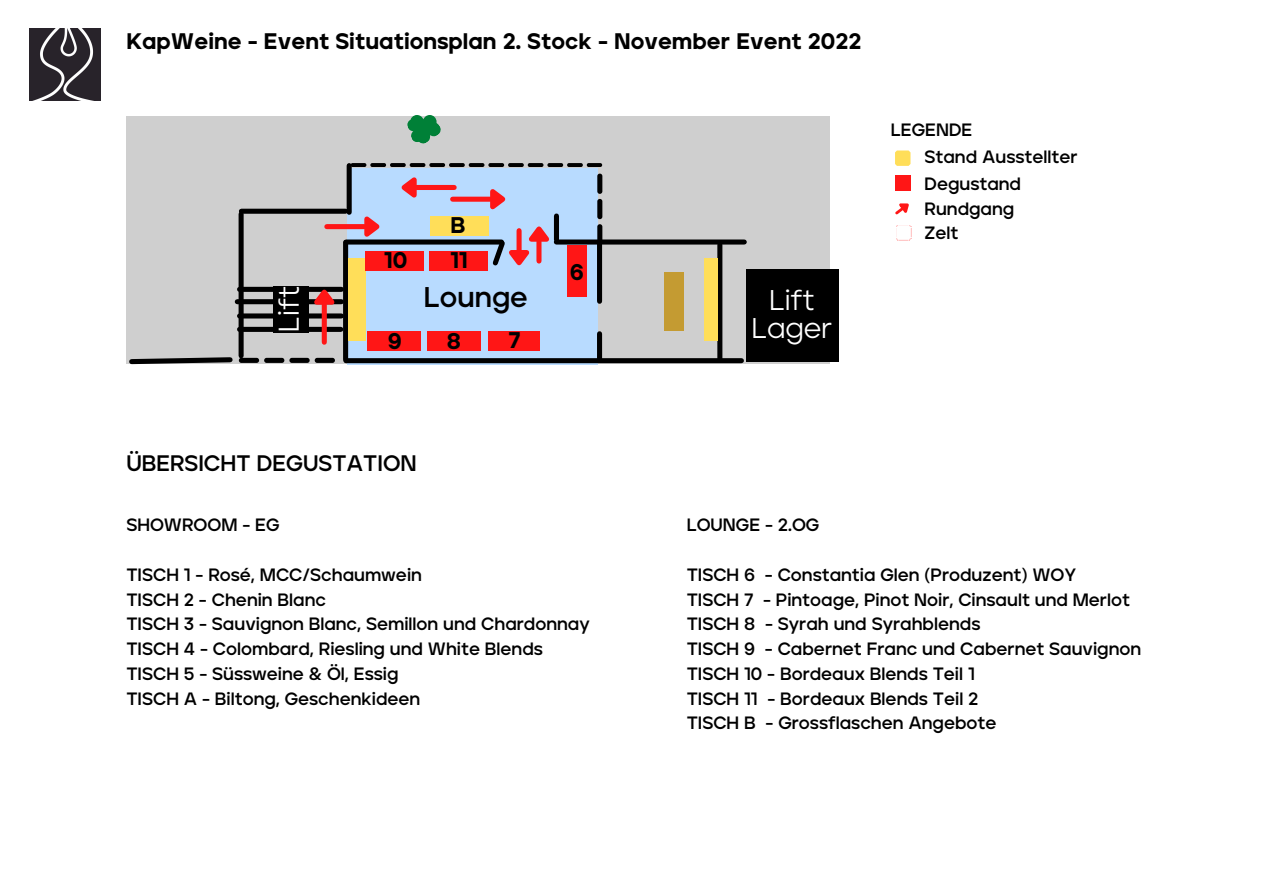
<style>
.page{position:relative;width:1276px;height:893px;background:#fff}
.page>*{position:absolute;margin:0;border:0;box-sizing:border-box;transform-origin:0 0}
.t1{font:28.5px "Jeko";color:#fff}
.t2{font:700 28.5px "Jeko";color:#000}
.t3{font:900 22.65px "Jeko";color:#000}
.t4{font:900 22.5px "Jeko";color:#000}
.t5{font:700 22.42px "Jeko";color:#000}
.t6{font:700 17.85px/24.8px "Jeko";color:#000}
</style>
<div class="page">
<img style="left:29px;top:29px;width:72px;height:71px">
<div style="left:126px;top:117px;width:704px;height:247px;background:#cfcfcf"></div>
<div style="left:347px;top:168px;width:250px;height:196px;background:#b8dbff"></div>
<div style="left:346px;top:358px;width:395px;height:5px;background:#000"></div>
<div style="left:241px;top:209px;width:104px;height:5px;background:#000"></div>
<div style="left:717px;top:245px;width:5px;height:115px;background:#000"></div>
<div style="left:239px;top:327px;width:102px;height:5px;background:#000"></div>
<div style="left:239px;top:313px;width:102px;height:5px;background:#000"></div>
<div style="left:237px;top:299px;width:104px;height:5px;background:#000"></div>
<div style="left:239px;top:287px;width:102px;height:5px;background:#000"></div>
<div style="left:746px;top:269px;width:92px;height:92px;background:#000"></div>
<div style="left:597px;top:334px;width:5px;height:26px;background:#000"></div>
<div style="left:343px;top:242px;width:5px;height:117px;background:#000"></div>
<div style="left:346px;top:239px;width:155px;height:5px;background:#000"></div>
<div style="left:322px;top:305px;width:5px;height:37px;background:#ff1616"></div>
<svg style="left:310px;top:286px;width:32px;height:23px"></svg>
<div style="left:556px;top:239px;width:188px;height:5px;background:#000"></div>
<div style="left:597px;top:242px;width:5px;height:59px;background:#000"></div>
<div style="left:367px;top:331px;width:53px;height:20px;background:#ff1616"></div>
<div style="left:664px;top:272px;width:20px;height:59px;background:#c49b32"></div>
<div style="left:348px;top:258px;width:17px;height:83px;background:#ffde59"></div>
<div style="left:274px;top:286px;width:35px;height:46px;background:#000"></div>
<svg style="left:129px;top:354px;width:206px;height:11px"></svg>
<div style="left:567px;top:245px;width:20px;height:52px;background:#ff1616"></div>
<div style="left:704px;top:258px;width:13px;height:83px;background:#ffde59"></div>
<svg style="left:406px;top:115px;width:35px;height:29px"></svg>
<div style="left:488px;top:330px;width:52px;height:20px;background:#ff1616"></div>
<div style="left:428px;top:331px;width:53px;height:20px;background:#ff1616"></div>
<div style="left:239px;top:214px;width:5px;height:142px;background:#000"></div>
<div style="left:347px;top:166px;width:5px;height:46px;background:#000"></div>
<svg style="left:895px;top:150px;width:15px;height:16px"></svg>
<div style="left:895px;top:175px;width:15px;height:16px;background:#ff1616"></div>
<svg style="left:895px;top:203px;width:14px;height:12px"></svg>
<svg style="left:896px;top:225px;width:15px;height:15px"></svg>
<div style="left:327px;top:224px;width:37px;height:5px;background:#ff1616"></div>
<svg style="left:351px;top:163px;width:251px;height:108px"></svg>
<div style="left:430px;top:215px;width:58px;height:20px;background:#ffde59"></div>
<p class="t4" style="left:126px;top:31px;width:736px">KapWeine - Event Situationsplan 2. Stock - November Event 2022</p>
<h1 class="t1" style="left:276px;top:332px;width:47px;rotate:-90deg">Lift</h1>
<p class="t3" style="left:384px;top:250px;width:25px">10</p>
<p class="t6" style="left:924px;top:117px;width:154px;line-height:27px;text-indent:-34px">LEGENDE<br>Stand Ausstellter<br>Degustand</p>
<p class="t6" style="left:924px;top:197px;width:91px">Rundgang</p>
<p class="t3" style="left:450px;top:215px;width:16px">B</p>
<p class="t6" style="left:924px;top:221px;width:35px">Zelt</p>
<p class="t3" style="left:450px;top:250px;width:19px">11</p>
<p class="t3" style="left:570px;top:261px;width:15px">6</p>
<h1 class="t2" style="left:424px;top:284px;width:105px">Lounge</h1>
<h1 class="t1" style="left:769px;top:287px;width:47px">Lift</h1>
<p class="t3" style="left:388px;top:331px;width:16px">9</p>
<p class="t3" style="left:447px;top:331px;width:16px">8</p>
<p class="t3" style="left:508px;top:329px;width:13px">7</p>
<h1 class="t1" style="left:752px;top:315px;width:82px">Lager</h1>
<p class="t5" style="left:126px;top:453px;width:292px">ÜBERSICHT DEGUSTATION</p>
<p class="t6" style="left:126px;top:513px;width:155px">SHOWROOM - EG</p>
<p class="t6" style="left:126px;top:563px;width:465px">TISCH 1 - Rosé, MCC/Schaumwein<br>TISCH 2 - Chenin Blanc<br>TISCH 3 - Sauvignon Blanc, Semillon und Chardonnay TISCH 4 - Colombard, Riesling und White Blends TISCH 5 - Süssweine &amp; Öl, Essig<br>TISCH A - Biltong, Geschenkideen</p>
<p class="t6" style="left:687px;top:513px;width:134px">LOUNGE - 2.OG</p>
<p class="t6" style="left:687px;top:563px;width:456px">TISCH 6 - Constantia Glen (Produzent) WOY<br>TISCH 7 - Pintoage, Pinot Noir, Cinsault und Merlot TISCH 8 - Syrah und Syrahblends<br>TISCH 9 - Cabernet Franc und Cabernet Sauvignon TISCH 10 - Bordeaux Blends Teil 1<br>TISCH 11 - Bordeaux Blends Teil 2<br>TISCH B - Grossflaschen Angebote</p>
</div>
